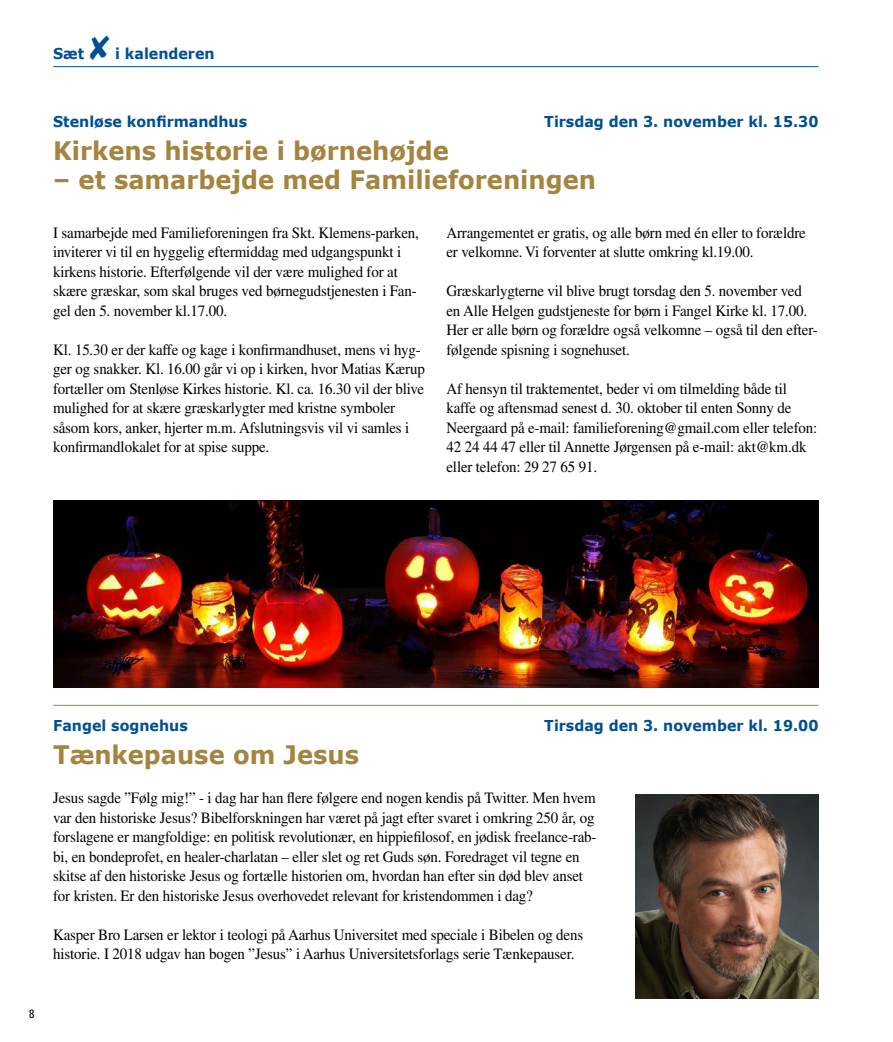
<style>
.page{position:relative;width:893px;height:1042px;background:#fff}
.page>*{position:absolute;margin:0;border:0;box-sizing:border-box;transform-origin:0 0}
.t1{font:700 25.5px "Verdana";color:#a4843e;scale:.95 1}
.t2{font:15.75px/19.5px "Times";letter-spacing:-.01em;color:#000;scale:.95 1}
.t3{font:700 15px "Verdana";color:#004f91;scale:.95 1}
.t4{font:condensed 12px "Univers";color:#000}
</style>
<div class="page">
<hr style="left:53px;top:66px;width:766px;height:1px;background:#004f91">
<hr style="left:53px;top:705px;width:766px;height:1px;background:#a4843e">
<img style="left:636px;top:794px;width:183px;height:205px">
<img style="left:53px;top:501px;width:766px;height:186px">
<p class="t3" style="left:53px;top:44px;width:172px">Sæt ✘ i kalenderen</p>
<p class="t3" style="left:53px;top:111px;width:206px">Stenløse konfirmandhus</p>
<p class="t3" style="left:544px;top:111px;width:290px">Tirsdag den 3. november kl. 15.30</p>
<h1 class="t1" style="left:53px;top:134px;width:418px">Kirkens historie i børnehøjde</h1>
<h1 class="t1" style="left:53px;top:163px;width:573px">– et samarbejde med Familieforeningen</h1>
<p class="t2" style="left:53px;top:222px;width:387px">I samarbejde med Familieforeningen fra Skt. Klemens-parken, inviterer vi til en hyggelig eftermiddag med udgangspunkt i kirkens historie. Efterfølgende vil der være mulighed for at skære græskar, som skal bruges ved børnegudstjenesten i Fan&shy;gel den 5. november kl.17.00.</p>
<p class="t2" style="left:53px;top:339px;width:393px">Kl. 15.30 er der kaffe og kage i konfirmandhuset, mens vi hyg&shy;ger og snakker. Kl. 16.00 går vi op i kirken, hvor Matias Kærup fortæller om Stenløse Kirkes historie. Kl. ca. 16.30 vil der blive mulighed for at skære græskarlygter med kristne symboler såsom kors, anker, hjerter m.m. Afslutningsvis vil vi samles i konfirmandlokalet for at spise suppe.</p>
<p class="t2" style="left:446px;top:222px;width:380px">Arrangementet er gratis, og alle børn med én eller to forældre er velkomne. Vi forventer at slutte omkring kl.19.00.</p>
<p class="t2" style="left:446px;top:281px;width:392px">Græskarlygterne vil blive brugt torsdag den 5. november ved en Alle Helgen gudstjeneste for børn i Fangel Kirke kl. 17.00.<br>Her er alle børn og forældre også velkomne – også til den efter&shy;følgende spisning i sognehuset.</p>
<p class="t2" style="left:446px;top:378px;width:392px">Af hensyn til traktementet, beder vi om tilmelding både til kaffe og aftensmad senest d. 30. oktober til enten Sonny de Neergaard på e-mail: familieforening@gmail.com eller telefon:<br>42 24 44 47 eller til Annette Jørgensen på e-mail: akt@km.dk eller telefon: 29 27 65 91.</p>
<p class="t4" style="left:29px;top:1006px;width:7px">8</p>
<p class="t3" style="left:53px;top:716px;width:143px">Fangel sognehus</p>
<p class="t3" style="left:544px;top:716px;width:290px">Tirsdag den 3. november kl. 19.00</p>
<h1 class="t1" style="left:53px;top:738px;width:324px">Tænkepause om Jesus</h1>
<p class="t2" style="left:53px;top:788px;width:573px">Jesus sagde ”Følg mig!” - i dag har han flere følgere end nogen kendis på Twitter. Men hvem var den historiske Jesus? Bibelforskningen har været på jagt efter svaret i omkring 250 år, og forslagene er mangfoldige: en politisk revolutionær, en hippiefilosof, en jødisk freelance-rab&shy;bi, en bondeprofet, en healer-charlatan – eller slet og ret Guds søn. Foredraget vil tegne en skitse af den historiske Jesus og fortælle historien om, hvordan han efter sin død blev anset for kristen. Er den historiske Jesus overhovedet relevant for kristendommen i dag?</p>
<p class="t2" style="left:53px;top:924px;width:559px">Kasper Bro Larsen er lektor i teologi på Aarhus Universitet med speciale i Bibelen og dens historie. I 2018 udgav han bogen ”Jesus” i Aarhus Universitetsforlags serie Tænkepauser.</p>
</div>
